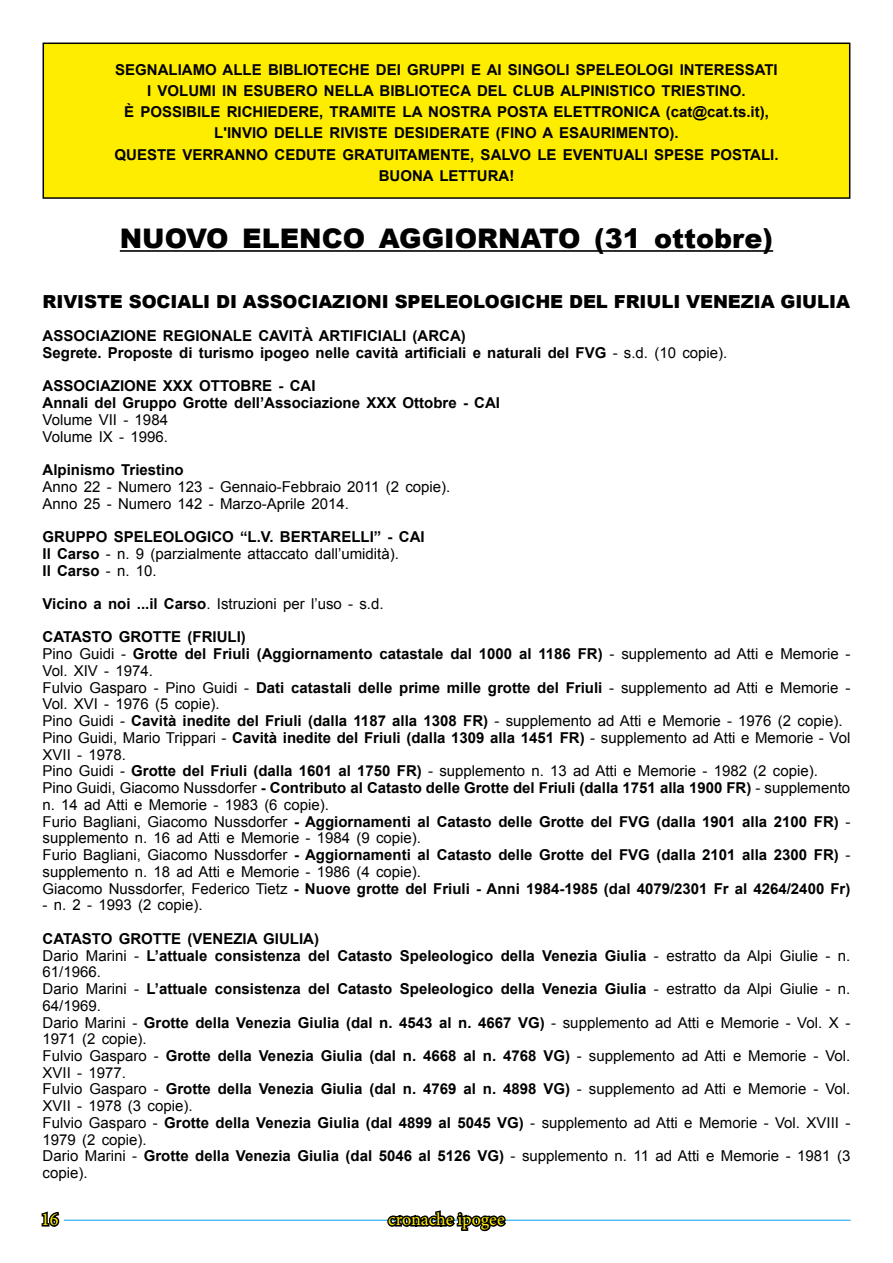
<style>
.page{position:relative;width:893px;height:1263px;background:#fff}
.page>*{position:absolute;margin:0;border:0;box-sizing:border-box;transform-origin:0 0}
.t1{font:900 27px "Arial";color:#000}
.t2{font:900 18px "Arial";letter-spacing:-.005em;color:#000}
.t3{font:18px "Minion Pro";letter-spacing:-.005em;color:#ffed00}
.t4{font:15px/16.8px "Arial";color:#000}
.t5{font:700 15px/21.3px "Arial";color:#000}
.s1{font-weight:400}
.s2{font-weight:700}
</style>
<div class="page">
<hr style="left:64px;top:1220px;width:786px;height:1px;background:#009fe3">
<svg style="left:385px;top:1210px;width:123px;height:22px"></svg>
<svg style="left:41px;top:1211px;width:19px;height:16px"></svg>
<div style="left:43px;top:43px;width:807px;height:155px;background:#ffed00"></div>
<div style="left:43px;top:43px;width:807px;height:156px;border:2px solid #000"></div>
<hr style="left:120px;top:250px;width:653px;height:2px;background:#000">
<p class="t5" style="left:114px;top:59px;width:665px;text-align:center">SEGNALIAMO ALLE BIBLIOTECHE DEI GRUPPI E AI SINGOLI SPELEOLOGI INTERESSATI I VOLUMI IN ESUBERO NELLA BIBLIOTECA DEL CLUB ALPINISTICO TRIESTINO.<br>È POSSIBILE RICHIEDERE, TRAMITE LA NOSTRA POSTA ELETTRONICA (cat@cat.ts.it), L'INVIO DELLE RIVISTE DESIDERATE (FINO A ESAURIMENTO).<br>QUESTE VERRANNO CEDUTE GRATUITAMENTE, SALVO LE EVENTUALI SPESE POSTALI.<br>BUONA LETTURA!</p>
<h1 class="t1" style="left:120px;top:218px;width:655px">NUOVO ELENCO AGGIORNATO (31 ottobre)</h1>
<p class="t2" style="left:43px;top:288px;width:809px">RIVISTE SOCIALI DI ASSOCIAZIONI SPELEOLOGICHE DEL FRIULI VENEZIA GIULIA</p>
<p class="t5" style="left:43px;top:328px;width:686px;line-height:16.8px">ASSOCIAZIONE REGIONALE CAVITÀ ARTIFICIALI (ARCA)<br>Segrete. Proposte di turismo ipogeo nelle cavità artificiali e naturali del FVG <span class="s1">- s.d. (10 copie).</span></p>
<p class="t5" style="left:43px;top:378px;width:459px;line-height:16.8px">ASSOCIAZIONE XXX OTTOBRE - CAI<br>Annali del Gruppo Grotte dell’Associazione XXX Ottobre - CAI</p>
<p class="t4" style="left:43px;top:411px;width:127px">Volume VII - 1984<br>Volume IX - 1996.</p>
<p class="t5" style="left:43px;top:460px;width:143px">Alpinismo Triestino</p>
<p class="t4" style="left:43px;top:478px;width:409px">Anno 22 - Numero 123 - Gennaio-Febbraio 2011 (2 copie).<br>Anno 25 - Numero 142 - Marzo-Aprile 2014.</p>
<p class="t5" style="left:43px;top:529px;width:384px;line-height:16.8px">GRUPPO SPELEOLOGICO “L.V. BERTARELLI” - CAI<br>Il Carso <span class="s1">- n. 9 (parzialmente attaccato dall’umidità).<br></span>Il Carso <span class="s1">- n. 10.</span></p>
<p class="t4" style="left:43px;top:595px;width:343px"><span class="s2">Vicino a noi ...il Carso</span>. Istruzioni per l’uso - s.d.</p>
<p class="t4" style="left:43px;top:629px;width:809px"><span class="s2">CATASTO GROTTE (FRIULI)<br></span>Pino Guidi - <span class="s2">Grotte del Friuli (Aggiornamento catastale dal 1000 al 1186 FR)</span> - supplemento ad Atti e Memorie - Vol. XIV - 1974.<br>Fulvio Gasparo - Pino Guidi - <span class="s2">Dati catastali delle prime mille grotte del Friuli</span> - supplemento ad Atti e Memorie - Vol. XVI - 1976 (5 copie).<br>Pino Guidi - <span class="s2">Cavità inedite del Friuli (dalla 1187 alla 1308 FR)</span> - supplemento ad Atti e Memorie - 1976 (2 copie).<br>Pino Guidi, Mario Trippari - <span class="s2">Cavità inedite del Friuli (dalla 1309 alla 1451 FR)</span> - supplemento ad Atti e Memorie - Vol XVII - 1978.<br>Pino Guidi - <span class="s2">Grotte del Friuli (dalla 1601 al 1750 FR)</span> - supplemento n. 13 ad Atti e Memorie - 1982 (2 copie).<br>Pino Guidi, Giacomo Nussdorfer <span class="s2">- Contributo al Catasto delle Grotte del Friuli (dalla 1751 alla 1900 FR)</span> - supplemento n. 14 ad Atti e Memorie - 1983 (6 copie).<br>Furio Bagliani, Giacomo Nussdorfer <span class="s2">- Aggiornamenti al Catasto delle Grotte del FVG (dalla 1901 alla 2100 FR)</span> - supplemento n. 16 ad Atti e Memorie - 1984 (9 copie).<br>Furio Bagliani, Giacomo Nussdorfer <span class="s2">- Aggiornamenti al Catasto delle Grotte del FVG (dalla 2101 alla 2300 FR)</span> - supplemento n. 18 ad Atti e Memorie - 1986 (4 copie).<br>Giacomo Nussdorfer, Federico Tietz <span class="s2">- Nuove grotte del Friuli - Anni 1984-1985 (dal 4079/2301 Fr al 4264/2400 Fr)</span></p>
<p class="t4" style="left:43px;top:897px;width:162px">- n. 2 - 1993 (2 copie).</p>
<p class="t4" style="left:43px;top:930px;width:809px"><span class="s2">CATASTO GROTTE (VENEZIA GIULIA)<br></span>Dario Marini - <span class="s2">L’attuale consistenza del Catasto Speleologico della Venezia Giulia</span> - estratto da Alpi Giulie - n.<br>61/1966.<br>Dario Marini - <span class="s2">L’attuale consistenza del Catasto Speleologico della Venezia Giulia</span> - estratto da Alpi Giulie - n.<br>64/1969.<br>Dario Marini - <span class="s2">Grotte della Venezia Giulia (dal n. 4543 al n. 4667 VG)</span> - supplemento ad Atti e Memorie - Vol. X - 1971 (2 copie).<br>Fulvio Gasparo - <span class="s2">Grotte della Venezia Giulia (dal n. 4668 al n. 4768 VG)</span> - supplemento ad Atti e Memorie - Vol.<br>XVII - 1977.<br>Fulvio Gasparo - <span class="s2">Grotte della Venezia Giulia (dal n. 4769 al n. 4898 VG)</span> - supplemento ad Atti e Memorie - Vol.<br>XVII - 1978 (3 copie).<br>Fulvio Gasparo - <span class="s2">Grotte della Venezia Giulia (dal 4899 al 5045 VG)</span> - supplemento ad Atti e Memorie - Vol. XVIII - 1979 (2 copie).<br>Dario Marini - <span class="s2">Grotte della Venezia Giulia (dal 5046 al 5126 VG)</span> - supplemento n. 11 ad Atti e Memorie - 1981 (3 copie).</p>
<p class="t3" style="left:41px;top:1207px;width:19px">16</p>
<p class="t3" style="left:388px;top:1207px;width:118px">cronache ipogee</p>
</div>
